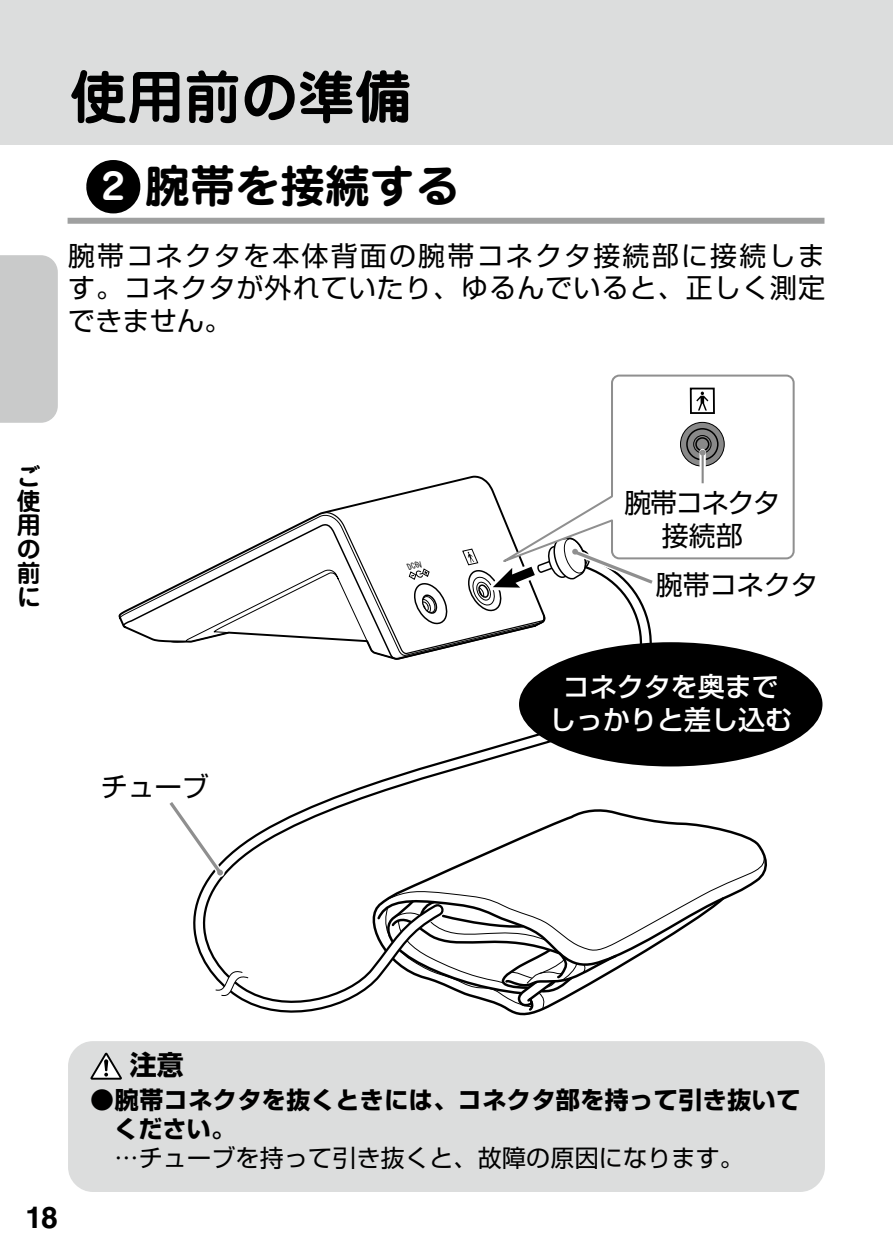
<style>
.page{position:relative;width:893px;height:1259px;background:#fff}
.page>*{position:absolute;margin:0;border:0;box-sizing:border-box;transform-origin:0 0}
.t1{font:700 57px "Jun 501 Pro";color:#000}
.t2{font:700 45px "Jun 501 Pro";color:#000}
.t3{font:700 30px "Helvetica LT Std";color:#000}
.t4{font:27px/32.4px "Shin Go Pro";letter-spacing:.04em;color:#000;text-align:justify}
.t5{font:500 27px/32.4px "Shin Go Pro";color:#fff;text-align:center}
.t6{font:27px/32.4px "Shin Go Pro";letter-spacing:-.045em;color:#000;text-align:center}
.t7{font:700 27px "Shin Go Pro";color:#000}
.t8{font:700 24px/28.8px "Shin Go Pro";letter-spacing:.02em;color:#000}
.t9{font:24px "Shin Go Pro";letter-spacing:.01em;color:#000}
.t10{font:700 24px/24px "Jun 501 Pro";color:#000;text-align:justify}
.t11{font:italic 8.4px "MS Gothic";color:#000;scale:.86 1}
.s1{font-size:36px;color:#fff}
</style>
<div class="page">
<div style="left:0;top:0;width:893px;height:145px;background:#dcdddd"></div>
<svg style="left:679px;top:822px;width:88px;height:51px"></svg>
<svg style="left:679px;top:855px;width:86px;height:77px"></svg>
<svg style="left:193px;top:660px;width:480px;height:356px"></svg>
<div style="left:519px;top:642px;width:303px;height:124px;background:#000;border-radius:50%"></div>
<svg style="left:118px;top:475px;width:428px;height:186px"></svg>
<svg style="left:214px;top:966px;width:35px;height:32px"></svg>
<svg style="left:170px;top:511px;width:490px;height:148px"></svg>
<svg style="left:169px;top:794px;width:59px;height:87px"></svg>
<svg style="left:86px;top:160px;width:55px;height:54px"></svg>
<div style="left:68px;top:218px;width:756px;height:6px;background:#9fa0a0"></div>
<svg style="left:484px;top:374px;width:311px;height:197px"></svg>
<svg style="left:680px;top:422px;width:44px;height:44px"></svg>
<div style="left:680px;top:422px;width:45px;height:44px;border:1px solid #000;border-radius:50%"></div>
<div style="left:686px;top:428px;width:33px;height:32px;border:2px solid #000;border-radius:50%"></div>
<div style="left:695px;top:437px;width:14px;height:14px;border:2px solid #000;border-radius:50%"></div>
<div style="left:693px;top:435px;width:18px;height:18px;border:1px solid #000;border-radius:50%"></div>
<svg style="left:699px;top:454px;width:7px;height:32px"></svg>
<hr style="left:702px;top:455px;width:2px;height:28px;background:#898989">
<svg style="left:699px;top:449px;width:7px;height:7px"></svg>
<div style="left:690px;top:388px;width:25px;height:26px;border:2px solid #000"></div>
<svg style="left:696px;top:391px;width:12px;height:19px"></svg>
<div style="left:68px;top:1041px;width:757px;height:151px;background:#dcdddd"></div>
<svg style="left:90px;top:1052px;width:32px;height:27px"></svg>
<div style="left:0;top:255px;width:58px;height:168px;background:#c9caca"></div>
<h1 class="t1" style="left:70px;top:52px;width:344px">使用前の準備</h1>
<h2 class="t2" style="left:102px;top:150px;width:360px"><span class="s1">2</span> 腕帯を接続する</h2>
<p class="t4" style="left:68px;top:236px;width:759px">腕帯コネクタを本体背面の腕帯コネクタ接続部に接続します。コネクタが外れていたり、ゆるんでいると、正しく測定できません。</p>
<p class="t10" style="left:17px;top:463px;width:25px">ご使用の前に</p>
<p class="t4" style="left:101px;top:767px;width:109px">チューブ</p>
<p class="t11" style="left:408px;top:563px;width:18px;rotate:-12deg">DC6V</p>
<p class="t6" style="left:624px;top:483px;width:157px">腕帯コネクタ接続部</p>
<p class="t4" style="left:656px;top:565px;width:164px">腕帯コネクタ</p>
<p class="t5" style="left:549px;top:667px;width:245px">コネクタを奥までしっかりと差し込む</p>
<p class="t3" style="left:26px;top:1199px;width:34px">18</p>
<p class="t7" style="left:130px;top:1043px;width:55px">注意</p>
<p class="t8" style="left:114px;top:1083px;width:688px;text-indent:-24px">●腕帯コネクタを抜くときには、コネクタ部を持って引き抜いてください。</p>
<p class="t9" style="left:90px;top:1138px;width:655px">　…チューブを持って引き抜くと、故障の原因になります。</p>
</div>
